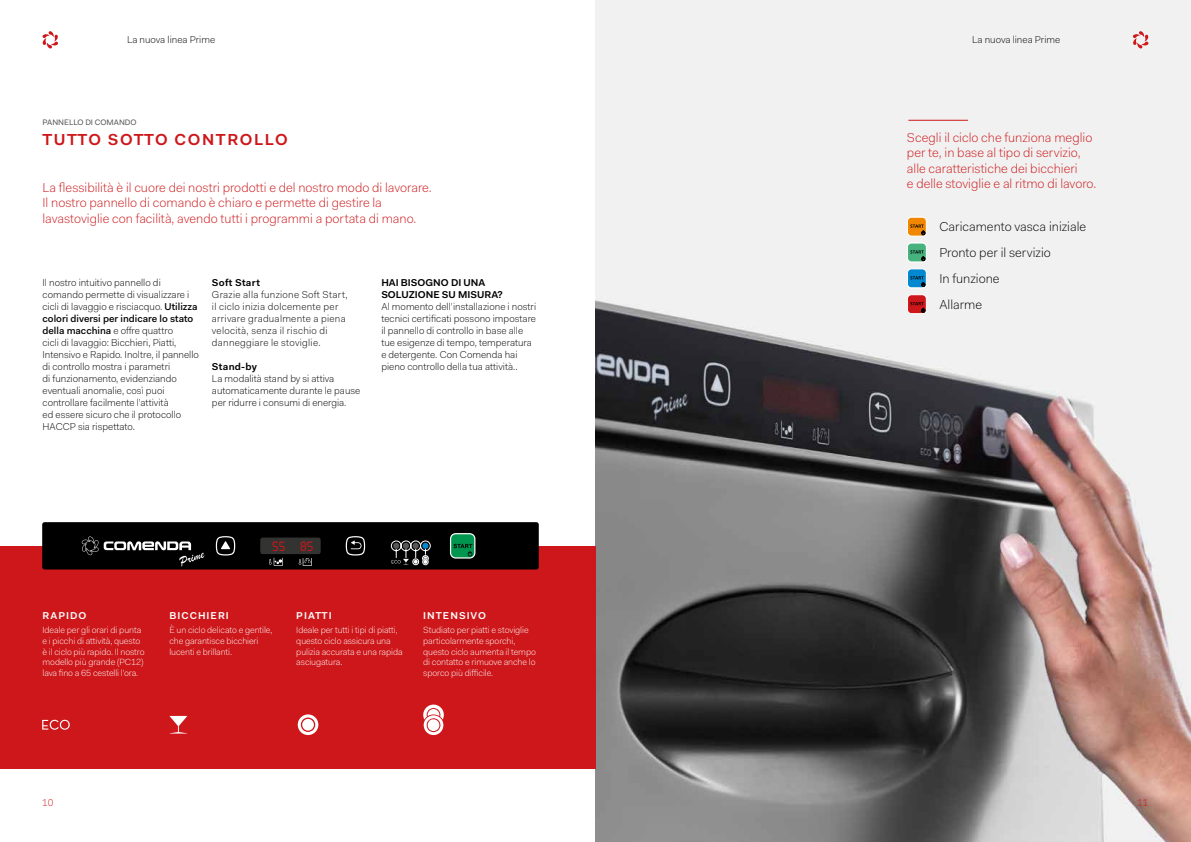
<style>
.page{position:relative;width:1191px;height:842px;background:#fff}
.page>*{position:absolute;margin:0;border:0;box-sizing:border-box;transform-origin:0 0}
.t1{font:600 16px "Fakt Pro";letter-spacing:.095em;color:#cd171a}
.t2{font:14.3px "Ticking Timebomb BB";color:#cd171a}
.t3{font:300 13px/15.6px "Fakt Pro";color:#cd171a}
.t4{font:300 13px/26px "Fakt Pro";color:#000}
.t5{font:300 10px/12px "Fakt Pro";color:#000}
.t6{font:300 10px/12px "Fakt Pro";letter-spacing:.025em;color:#000}
.t7{font:600 10px/12px "Fakt Pro";color:#000}
.t8{font:600 10px "Fakt Pro";letter-spacing:.1em;color:#fff}
.t9{font:600 10px "Fakt Pro";letter-spacing:.025em;color:#000}
.t10{font:300 10px "Fakt Pro";color:#cd171a}
.t11{font:300 9px/10.8px "Fakt Pro";letter-spacing:-.01em;color:#fff}
.t12{font:8px "Fakt Pro";color:#575756}
.s1{font-weight:500}
</style>
<div class="page">
<img style="left:595px;top:0;width:596px;height:842px">
<hr style="left:908px;top:120px;width:60px;height:1px;background:#cd171a">
<div style="left:0;top:546px;width:595px;height:223px;background:#cd171a"></div>
<div style="left:42px;top:522px;width:497px;height:47px;background:#000;border-radius:2px"></div>
<svg style="left:216px;top:536px;width:19px;height:19px"></svg>
<svg style="left:450px;top:533px;width:25px;height:26px"></svg>
<svg style="left:82px;top:536px;width:122px;height:30px"></svg>
<svg style="left:260px;top:537px;width:61px;height:29px"></svg>
<svg style="left:346px;top:536px;width:19px;height:19px"></svg>
<svg style="left:42px;top:720px;width:28px;height:10px"></svg>
<svg style="left:169px;top:716px;width:19px;height:17px"></svg>
<svg style="left:298px;top:714px;width:20px;height:21px"></svg>
<svg style="left:423px;top:704px;width:21px;height:31px"></svg>
<svg style="left:391px;top:541px;width:40px;height:24px"></svg>
<div style="left:907px;top:294px;width:20px;height:20px;border:1px solid #fff;border-radius:4px"></div>
<div style="left:907px;top:295px;width:19px;height:19px;background:#cd171a;border-radius:4px"></div>
<div style="left:907px;top:294px;width:19px;height:20px;border:1px solid #fff;border-radius:4px"></div>
<svg style="left:910px;top:302px;width:15px;height:11px"></svg>
<div style="left:907px;top:217px;width:20px;height:20px;border:1px solid #fff;border-radius:4px"></div>
<div style="left:907px;top:217px;width:19px;height:19px;background:#f18700;border-radius:4px"></div>
<div style="left:907px;top:217px;width:19px;height:20px;border:1px solid #fff;border-radius:4px"></div>
<svg style="left:910px;top:224px;width:15px;height:11px"></svg>
<div style="left:907px;top:268px;width:20px;height:20px;border:1px solid #fff;border-radius:4px"></div>
<div style="left:907px;top:269px;width:19px;height:19px;background:#0089d0;border-radius:4px"></div>
<div style="left:907px;top:268px;width:19px;height:20px;border:1px solid #fff;border-radius:4px"></div>
<svg style="left:910px;top:276px;width:15px;height:11px"></svg>
<div style="left:907px;top:243px;width:20px;height:19px;border:1px solid #fff;border-radius:4px"></div>
<div style="left:907px;top:243px;width:19px;height:19px;background:#46b27e;border-radius:4px"></div>
<div style="left:907px;top:243px;width:19px;height:19px;border:1px solid #fff;border-radius:4px"></div>
<svg style="left:910px;top:250px;width:15px;height:11px"></svg>
<svg style="left:43px;top:31px;width:15px;height:17px"></svg>
<svg style="left:1133px;top:31px;width:15px;height:17px"></svg>
<p class="t5" style="left:127px;top:34px;width:90px">La nuova linea Prime</p>
<p class="t5" style="left:972px;top:34px;width:90px">La nuova linea Prime</p>
<p class="t12" style="left:43px;top:117px;width:96px">PANNELLO DI COMANDO</p>
<h1 class="t1" style="left:43px;top:128px;width:247px">TUTTO SOTTO CONTROLLO</h1>
<h3 class="t3" style="left:43px;top:179px;width:391px">La flessibilità è il cuore dei nostri prodotti e del nostro modo di lavorare.<br>Il nostro pannello di comando è chiaro e permette di gestire la lavastoviglie con facilità, avendo tutti i programmi a portata di mano.</h3>
<p class="t5" style="left:43px;top:277px;width:158px">Il nostro intuitivo pannello di comando permette di visualizzare i cicli di lavaggio e risciacquo. <span class="s1">Utilizza colori diversi per indicare lo stato della macchina</span> e offre quattro<br>cicli di lavaggio: Bicchieri, Piatti, Intensivo e Rapido. Inoltre, il pannello di controllo mostra i parametri<br>di funzionamento, evidenziando eventuali anomalie, così puoi controllare facilmente l’attività<br>ed essere sicuro che il protocollo HACCP sia rispettato.</p>
<p class="t9" style="left:212px;top:276px;width:50px">Soft Start</p>
<p class="t6" style="left:212px;top:289px;width:137px">Grazie alla funzione Soft Start, il ciclo inizia dolcemente per arrivare gradualmente a piena velocità, senza il rischio di danneggiare le stoviglie.</p>
<p class="t7" style="left:212px;top:361px;width:47px">Stand-by</p>
<p class="t5" style="left:212px;top:373px;width:150px">La modalità stand by si attiva automaticamente durante le pause per ridurre i consumi di energia.</p>
<p class="t7" style="left:381px;top:277px;width:123px">HAI BISOGNO DI UNA<br>SOLUZIONE SU MISURA?</p>
<p class="t5" style="left:381px;top:301px;width:156px">Al momento dell’installazione i nostri tecnici certificati possono impostare il pannello di controllo in base alle tue esigenze di tempo, temperatura e detergente. Con Comenda hai pieno controllo della tua attività..</p>
<h2 class="t2" style="left:272px;top:539px;width:43px">55 85</h2>
<p class="t8" style="left:43px;top:609px;width:45px">RAPIDO</p>
<p class="t11" style="left:43px;top:624px;width:104px">Ideale per gli orari di punta e i picchi di attività, questo è il ciclo più rapido. Il nostro modello più grande (PC12) lava fino a 65 cestelli l’ora.</p>
<p class="t8" style="left:169px;top:609px;width:61px">BICCHIERI</p>
<p class="t11" style="left:169px;top:624px;width:104px">È un ciclo delicato e gentile, che garantisce bicchieri lucenti e brillanti.</p>
<p class="t8" style="left:296px;top:609px;width:37px">PIATTI</p>
<p class="t11" style="left:296px;top:624px;width:108px">Ideale per tutti i tipi di piatti, questo ciclo assicura una pulizia accurata e una rapida asciugatura.</p>
<p class="t8" style="left:423px;top:609px;width:64px">INTENSIVO</p>
<p class="t11" style="left:423px;top:624px;width:114px">Studiato per piatti e stoviglie particolarmente sporchi, questo ciclo aumenta il tempo di contatto e rimuove anche lo sporco più difficile.</p>
<h3 class="t3" style="left:907px;top:129px;width:191px">Scegli il ciclo che funziona meglio per te, in base al tipo di servizio, alle caratteristiche dei bicchieri<br>e delle stoviglie e al ritmo di lavoro.</h3>
<h3 class="t4" style="left:939px;top:213px;width:148px">Caricamento vasca iniziale<br>Pronto per il servizio<br>In funzione<br>Allarme</h3>
<p class="t10" style="left:42px;top:796px;width:13px">10</p>
<p class="t10" style="left:1137px;top:796px;width:13px">11</p>
</div>
